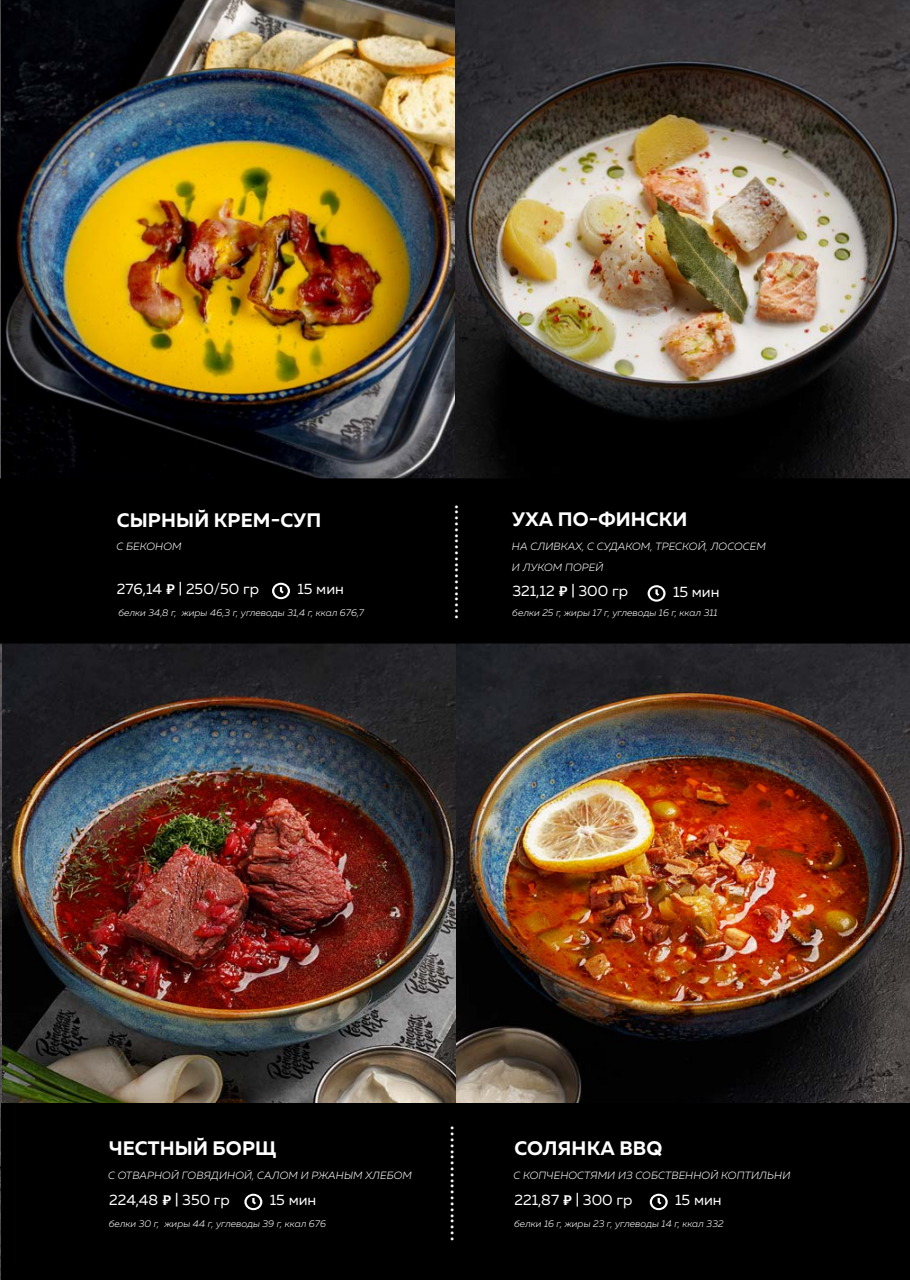
<style>
.page{position:relative;width:910px;height:1280px;background:#fff}
.page>*{position:absolute;margin:0;border:0;box-sizing:border-box;transform-origin:0 0}
.t1{font:27px "Muller";color:#fff}
.t2{font:700 19.5px "Muller";letter-spacing:.01em;color:#fff}
.t3{font:15px "Muller";color:#fff}
.t4{font:italic 300 10.5px/21px "Muller";letter-spacing:.01em;color:#fff}
.t5{font:italic 300 9.75px "Muller";color:#fff}
.s1{font-family:"PT Rouble Decorative"}
</style>
<div class="page">
<img style="left:2px;top:643px;width:455px;height:460px">
<img style="left:457px;top:643px;width:453px;height:460px">
<hr style="left:0;top:0;width:2px;height:1280px;background:#000">
<img style="left:455px;top:0;width:455px;height:478px">
<img style="left:2px;top:0;width:453px;height:478px">
<div style="left:1px;top:479px;width:908px;height:164px;background:#000"></div>
<div style="left:0;top:478px;width:910px;height:165px;border:2px solid #000"></div>
<div style="left:2px;top:1103px;width:908px;height:177px;background:#000"></div>
<svg style="left:648px;top:585px;width:18px;height:17px"></svg>
<svg style="left:272px;top:583px;width:18px;height:16px"></svg>
<svg style="left:244px;top:1194px;width:18px;height:16px"></svg>
<svg style="left:650px;top:1194px;width:18px;height:16px"></svg>
<h2 class="t2" style="left:117px;top:508px;width:206px">СЫРНЫЙ КРЕМ-СУП</h2>
<p class="t4" style="left:116px;top:536px;width:67px">С БЕКОНОМ</p>
<h3 class="t3" style="left:117px;top:579px;width:144px">276,14 <span class="s1">У</span> | 250/50 гр</h3>
<h3 class="t3" style="left:297px;top:580px;width:48px">15 мин</h3>
<p class="t5" style="left:118px;top:607px;width:247px">белки 34,8 г, жиры 46,3 г, углеводы 31,4 г, ккал 676,7</p>
<h1 class="t1" style="left:482px;top:504px;width:118px;rotate:90deg">....................</h1>
<h2 class="t2" style="left:512px;top:507px;width:177px">УХА ПО-ФИНСКИ</h2>
<p class="t4" style="left:512px;top:535px;width:255px">НА СЛИВКАХ, С СУДАКОМ, ТРЕСКОЙ, ЛОСОСЕМ<br>И ЛУКОМ ПОРЕЙ</p>
<p class="t5" style="left:512px;top:607px;width:207px">белки 25 г, жиры 17 г, углеводы 16 г, ккал 311</p>
<h3 class="t3" style="left:512px;top:582px;width:117px">321,12 <span class="s1">У</span> | 300 гр</h3>
<h3 class="t3" style="left:673px;top:582px;width:48px">15 мин</h3>
<h2 class="t2" style="left:109px;top:1136px;width:169px">ЧЕСТНЫЙ БОРЩ</h2>
<h3 class="t3" style="left:109px;top:1190px;width:122px">224,48 <span class="s1">У</span> | 350 гр</h3>
<h3 class="t3" style="left:270px;top:1191px;width:48px">15 мин</h3>
<p class="t4" style="left:108px;top:1165px;width:305px">С ОТВАРНОЙ ГОВЯДИНОЙ, САЛОМ И РЖАНЫМ ХЛЕБОМ</p>
<p class="t5" style="left:109px;top:1218px;width:219px">белки 30 г, жиры 44 г, углеводы 39 г, ккал 676</p>
<h1 class="t1" style="left:477px;top:1125px;width:118px;rotate:90deg">....................</h1>
<h2 class="t2" style="left:514px;top:1136px;width:149px">СОЛЯНКА BBQ</h2>
<h3 class="t3" style="left:514px;top:1190px;width:120px">221,87 <span class="s1">У</span> | 300 гр</h3>
<h3 class="t3" style="left:675px;top:1191px;width:48px">15 мин</h3>
<p class="t4" style="left:513px;top:1165px;width:278px">С КОПЧЕНОСТЯМИ ИЗ СОБСТВЕННОЙ КОПТИЛЬНИ</p>
<p class="t5" style="left:514px;top:1218px;width:211px">белки 16 г, жиры 23 г, углеводы 14 г, ккал 332</p>
</div>
